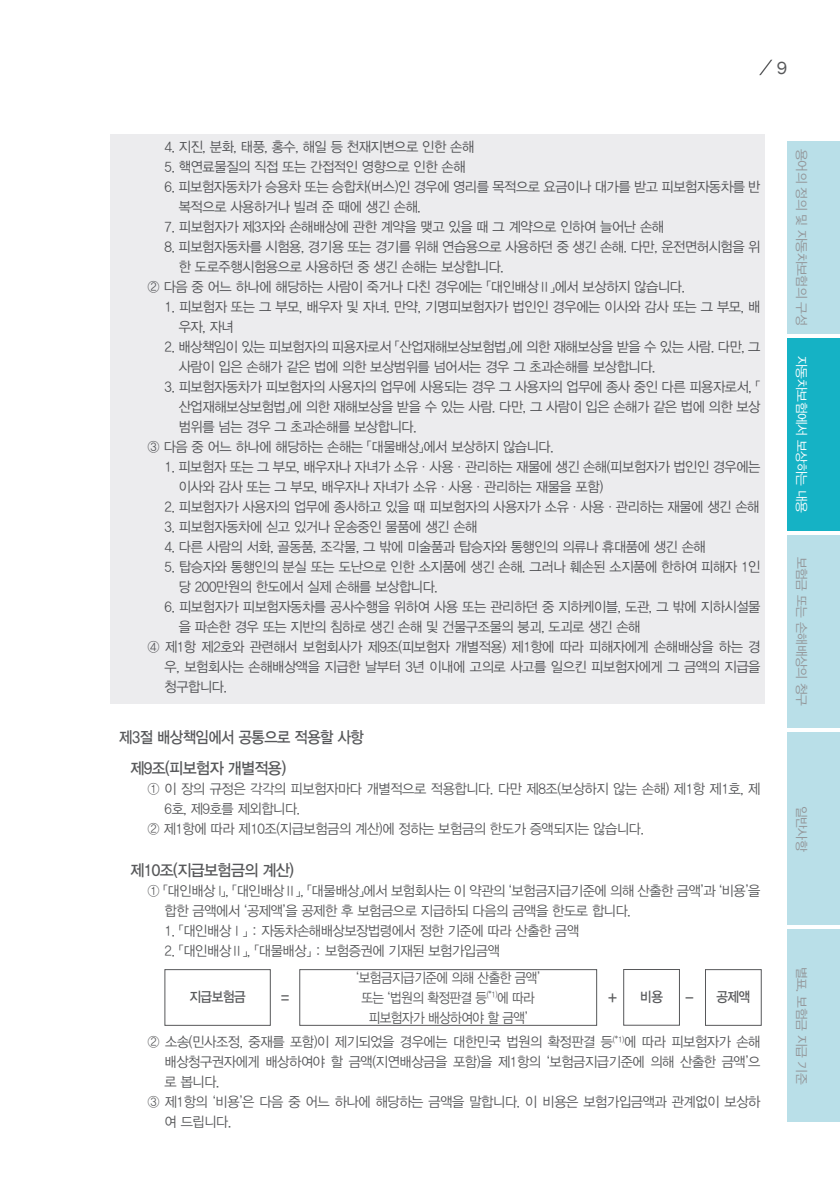
<style>
.page{position:relative;width:840px;height:1191px;background:#fff}
.page>*{position:absolute;margin:0;border:0;box-sizing:border-box;transform-origin:0 0}
.t1{font:18px "Franklin Gothic";color:#57585a}
.조조{font:16px "YDVYGO Std 33";letter-spacing:-.04em;color:#57585a;scale:.95 1}
.제1절{font:16px "YDVYGO Std 33";letter-spacing:-.03em;color:#57585a;scale:.9 1}
.본문_4_내어쓰기{font:14px/20px "YDVYGO Std 32";letter-spacing:-.03em;color:#57585a;scale:.95 1}
.본문_1_내어쓰기{font:14px/20px "YDVYGO Std 32";letter-spacing:-.03em;color:#57585a;scale:.95 1}
.팁앞2뒤2{font:14px "YDVYGO Std 32";letter-spacing:-.04em;color:#57585a;scale:.9 1}
.표하시라{font:14px "YDVYGO Std 33";letter-spacing:-.03em;color:#57585a;scale:.9 1}
.t2{font:12.8px "YDVYGO Std 12";letter-spacing:-.03em;color:#939598}
.t3{font:12.8px "YDVYGO Std 12";letter-spacing:-.03em;color:#fff}
</style>
<div class="page">
<div style="left:787px;top:141px;width:52px;height:193px;background:#b9dfe8"></div>
<div style="left:787px;top:338px;width:52px;height:193px;background:#15b2c5"></div>
<div style="left:787px;top:535px;width:52px;height:193px;background:#b9dfe8"></div>
<div style="left:787px;top:732px;width:52px;height:193px;background:#b9dfe8"></div>
<div style="left:787px;top:929px;width:52px;height:193px;background:#b9dfe8"></div>
<svg style="left:759px;top:60px;width:13px;height:15px"></svg>
<div style="left:164px;top:969px;width:106px;height:56px;border:1px solid #57585a"></div>
<div style="left:623px;top:969px;width:56px;height:56px;border:1px solid #57585a"></div>
<div style="left:704px;top:969px;width:57px;height:56px;border:1px solid #57585a"></div>
<div style="left:299px;top:969px;width:297px;height:56px;border:1px solid #57585a"></div>
<div style="left:111px;top:134px;width:653px;height:569px;background:#ececee"></div>
<p class="t1" style="left:776px;top:57px;width:12px">9</p>
<p class="본문_4_내어쓰기" style="left:164px;top:137px;width:327px">4. 지진, 분화, 태풍, 홍수, 해일 등 천재지변으로 인한 손해</p>
<p class="본문_4_내어쓰기" style="left:164px;top:157px;width:318px">5. 핵연료물질의 직접 또는 간접적인 영향으로 인한 손해</p>
<p class="본문_4_내어쓰기" style="left:179px;top:177px;width:613px;text-indent:-14px">6. 피보험자동차가 승용차 또는 승합차(버스)인 경우에 영리를 목적으로 요금이나 대가를 받고 피보험자동차를 반 복적으로 사용하거나 빌려 준 때에 생긴 손해.</p>
<p class="본문_4_내어쓰기" style="left:164px;top:217px;width:527px">7. 피보험자가 제3자와 손해배상에 관한 계약을 맺고 있을 때 그 계약으로 인하여 늘어난 손해</p>
<p class="본문_4_내어쓰기" style="left:179px;top:237px;width:613px;text-indent:-14px">8. 피보험자동차를 시험용, 경기용 또는 경기를 위해 연습용으로 사용하던 중 생긴 손해. 다만, 운전면허시험을 위 한 도로주행시험용으로 사용하던 중 생긴 손해는 보상합니다.</p>
<p class="본문_1_내어쓰기" style="left:147px;top:277px;width:567px">② 다음 중 어느 하나에 해당하는 사람이 죽거나 다친 경우에는 「대인배상Ⅱ」에서 보상하지 않습니다.</p>
<p class="본문_4_내어쓰기" style="left:179px;top:297px;width:613px;text-indent:-14px">1. 피보험자 또는 그 부모, 배우자 및 자녀. 만약, 기명피보험자가 법인인 경우에는 이사와 감사 또는 그 부모, 배 우자, 자녀</p>
<p class="본문_4_내어쓰기" style="left:179px;top:337px;width:613px;text-indent:-14px">2. 배상책임이 있는 피보험자의 피용자로서 「산업재해보상보험법」에 의한 재해보상을 받을 수 있는 사람. 다만, 그 사람이 입은 손해가 같은 법에 의한 보상범위를 넘어서는 경우 그 초과손해를 보상합니다.</p>
<p class="본문_4_내어쓰기" style="left:179px;top:377px;width:613px;text-align:justify;text-indent:-14px">3. 피보험자동차가 피보험자의 사용자의 업무에 사용되는 경우 그 사용자의 업무에 종사 중인 다른 피용자로서, 「산업재해보상보험법」에 의한 재해보상을 받을 수 있는 사람. 다만, 그 사람이 입은 손해가 같은 법에 의한 보상 범위를 넘는 경우 그 초과손해를 보상합니다.</p>
<p class="본문_1_내어쓰기" style="left:147px;top:437px;width:429px">③ 다음 중 어느 하나에 해당하는 손해는 「대물배상」에서 보상하지 않습니다.</p>
<p class="본문_4_내어쓰기" style="left:179px;top:457px;width:613px;text-indent:-14px">1. 피보험자 또는 그 부모, 배우자나 자녀가 소유ㆍ사용ㆍ관리하는 재물에 생긴 손해(피보험자가 법인인 경우에는 이사와 감사 또는 그 부모, 배우자나 자녀가 소유ㆍ사용ㆍ관리하는 재물을 포함)</p>
<p class="본문_4_내어쓰기" style="left:164px;top:497px;width:627px">2. 피보험자가 사용자의 업무에 종사하고 있을 때 피보험자의 사용자가 소유ㆍ사용ㆍ관리하는 재물에 생긴 손해</p>
<p class="본문_4_내어쓰기" style="left:164px;top:517px;width:330px">3. 피보험자동차에 싣고 있거나 운송중인 물품에 생긴 손해</p>
<p class="본문_4_내어쓰기" style="left:164px;top:537px;width:571px">4. 다른 사람의 서화, 골동품, 조각물, 그 밖에 미술품과 탑승자와 통행인의 의류나 휴대품에 생긴 손해</p>
<p class="본문_4_내어쓰기" style="left:179px;top:557px;width:613px;text-indent:-14px">5. 탑승자와 통행인의 분실 또는 도난으로 인한 소지품에 생긴 손해. 그러나 훼손된 소지품에 한하여 피해자 1인 당 200만원의 한도에서 실제 손해를 보상합니다.</p>
<p class="본문_4_내어쓰기" style="left:179px;top:597px;width:613px;text-indent:-14px">6. 피보험자가 피보험자동차를 공사수행을 위하여 사용 또는 관리하던 중 지하케이블, 도관, 그 밖에 지하시설물 을 파손한 경우 또는 지반의 침하로 생긴 손해 및 건물구조물의 붕괴, 도괴로 생긴 손해</p>
<p class="본문_1_내어쓰기" style="left:164px;top:637px;width:628px;text-align:justify;text-indent:-17px">④ 제1항 제2호와 관련해서 보험회사가 제9조(피보험자 개별적용) 제1항에 따라 피해자에게 손해배상을 하는 경 우, 보험회사는 손해배상액을 지급한 날부터 3년 이내에 고의로 사고를 일으킨 피보험자에게 그 금액의 지급을 청구합니다.</p>
<p class="제1절" style="left:119px;top:728px;width:273px">제3절 배상책임에서 공통으로 적용할 사항</p>
<p class="조조" style="left:130px;top:760px;width:165px">제9조(피보험자 개별적용)</p>
<p class="본문_1_내어쓰기" style="left:164px;top:779px;width:628px;text-indent:-17px">① 이 장의 규정은 각각의 피보험자마다 개별적으로 적용합니다. 다만 제8조(보상하지 않는 손해) 제1항 제1호, 제<br>6호, 제9호를 제외합니다.</p>
<p class="본문_1_내어쓰기" style="left:147px;top:819px;width:524px">② 제1항에 따라 제10조(지급보험금의 계산)에 정하는 보험금의 한도가 증액되지는 않습니다.</p>
<p class="조조" style="left:130px;top:862px;width:174px">제10조(지급보험금의 계산)</p>
<p class="본문_1_내어쓰기" style="left:164px;top:881px;width:628px;text-indent:-17px">① 「대인배상 I」, 「대인배상Ⅱ」, 「대물배상」에서 보험회사는 이 약관의 ‘보험금지급기준에 의해 산출한 금액’과 ‘비용’을 합한 금액에서 ‘공제액’을 공제한 후 보험금으로 지급하되 다음의 금액을 한도로 합니다.</p>
<p class="본문_1_내어쓰기" style="left:164px;top:921px;width:438px">1. 「대인배상Ⅰ」 : 자동차손해배상보장법령에서 정한 기준에 따라 산출한 금액</p>
<p class="본문_1_내어쓰기" style="left:164px;top:941px;width:354px">2. 「대인배상Ⅱ」, 「대물배상」 : 보험증권에 기재된 보험가입금액</p>
<p class="표하시라" style="left:189px;top:989px;width:64px">지급보험금</p>
<p class="표하시라" style="left:639px;top:989px;width:27px">비용</p>
<p class="표하시라" style="left:716px;top:989px;width:39px">공제액</p>
<p class="팁앞2뒤2" style="left:356px;top:970px;width:205px">‘보험금지급기준에 의해 산출한 금액’</p>
<p class="팁앞2뒤2" style="left:361px;top:990px;width:194px">또는 ‘법원의 확정판결 등<sup>(*1)</sup>에 따라</p>
<p class="팁앞2뒤2" style="left:368px;top:1010px;width:178px">피보험자가 배상하여야 할 금액’</p>
<p class="표하시라" style="left:281px;top:990px;width:10px">=</p>
<p class="표하시라" style="left:608px;top:990px;width:11px">+</p>
<p class="표하시라" style="left:685px;top:990px;width:10px">-</p>
<p class="본문_1_내어쓰기" style="left:164px;top:1032px;width:628px;text-align:justify;text-indent:-17px">② 소송(민사조정, 중재를 포함)이 제기되었을 경우에는 대한민국 법원의 확정판결 등<sup>(*1)</sup>에 따라 피보험자가 손해 배상청구권자에게 배상하여야 할 금액(지연배상금을 포함)을 제1항의 ‘보험금지급기준에 의해 산출한 금액’으 로 봅니다.</p>
<p class="본문_1_내어쓰기" style="left:164px;top:1092px;width:628px;text-indent:-17px">③ 제1항의 ‘비용’은 다음 중 어느 하나에 해당하는 금액을 말합니다. 이 비용은 보험가입금액과 관계없이 보상하 여 드립니다.</p>
<p class="t2" style="left:807px;top:149px;width:178px;rotate:90deg">용어의 정의 및 자동차보험의 구성</p>
<p class="t3" style="left:807px;top:356px;width:158px;rotate:90deg">자동차보험에서 보상하는 내용</p>
<p class="t2" style="left:807px;top:556px;width:151px;rotate:90deg">보험금 또는 손해배상의 청구</p>
<p class="t2" style="left:807px;top:805px;width:47px;rotate:90deg">일반사항</p>
<p class="t2" style="left:807px;top:966px;width:120px;rotate:90deg">별표. 보험금 지급 기준</p>
</div>
